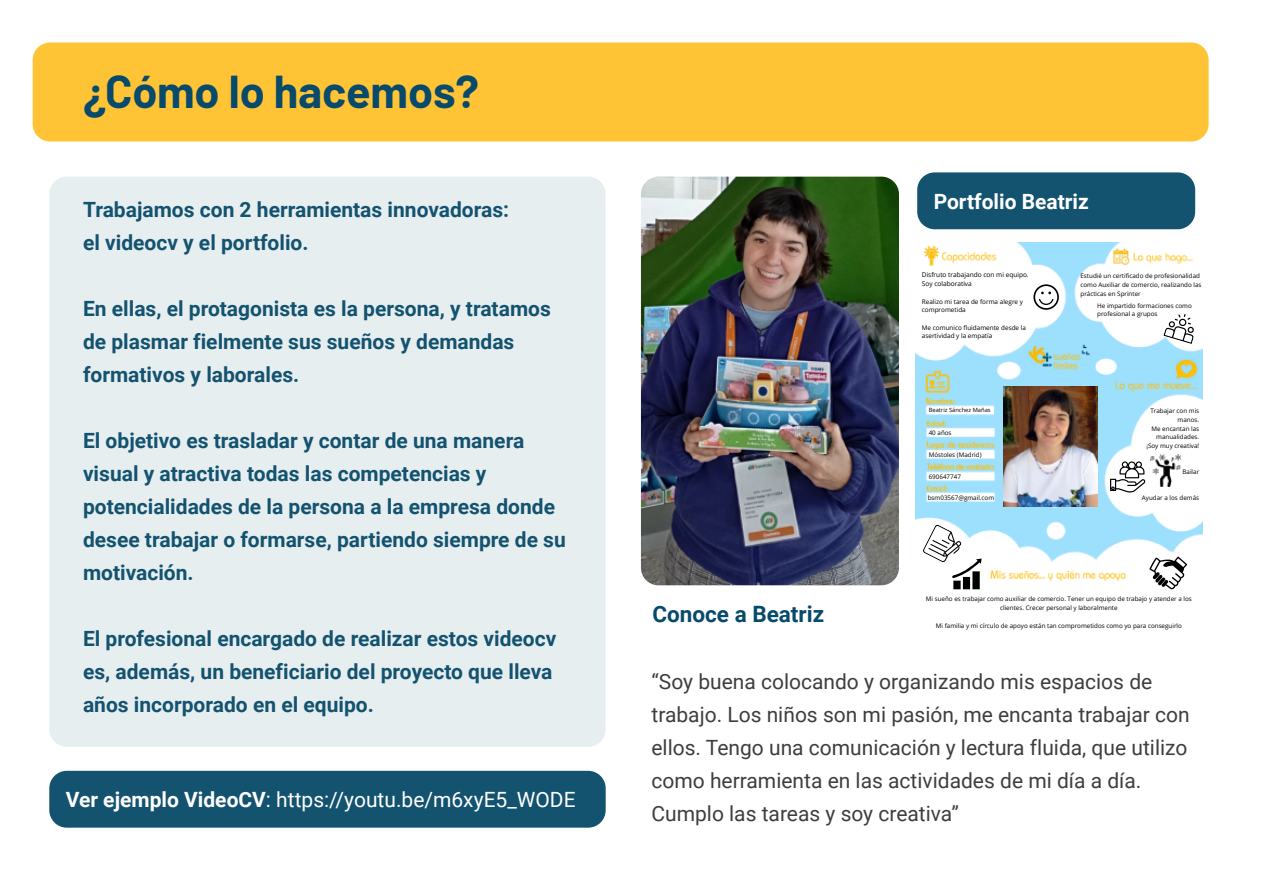
<style>
.page{position:relative;width:1263px;height:893px;background:#fff}
.page>*{position:absolute;margin:0;border:0;box-sizing:border-box;transform-origin:0 0}
.t1{font:700 45px "Barlow";color:#084a6b}
.t2{font:700 22.5px "Roboto";color:#084a6b}
.t3{font:700 21px/33px "Roboto";color:#135370}
.t4{font:21px/33px "Roboto";color:#3e3e3f}
.t5{font:21px "Roboto";color:#fff}
.t6{font:700 21px "Roboto";color:#fff}
.t7{font:6.6px/9px "Open Sans";color:#000}
.t8{font:6.3px/8.7px "Open Sans";color:#000}
.t9{font:5.85px "Open Sans";color:#000}
.s1{font-weight:700}
</style>
<div class="page">
<div style="left:49px;top:177px;width:557px;height:570px;background:#e7eef0;border-radius:17px"></div>
<div style="left:49px;top:771px;width:557px;height:57px;background:#135370;border-radius:17px"></div>
<div style="left:33px;top:42px;width:1175px;height:100px;background:#fec435;border-radius:17px"></div>
<img style="left:915px;top:243px;width:287px;height:347px">
<svg style="left:1033px;top:284px;width:26px;height:26px"></svg>
<svg style="left:1163px;top:314px;width:31px;height:30px"></svg>
<img style="left:1149px;top:455px;width:32px;height:31px">
<svg style="left:1110px;top:461px;width:35px;height:32px"></svg>
<svg style="left:1149px;top:556px;width:38px;height:33px"></svg>
<svg style="left:922px;top:524px;width:59px;height:65px"></svg>
<img style="left:1003px;top:386px;width:94px;height:120px">
<img style="left:641px;top:177px;width:258px;height:408px">
<div style="left:917px;top:172px;width:278px;height:57px;background:#135370;border-radius:17px"></div>
<h1 class="t1" style="left:83px;top:58px;width:397px">¿Cómo lo hacemos?</h1>
<h3 class="t3" style="left:83px;top:192px;width:428px">Trabajamos con 2 herramientas innovadoras: el videocv y el portfolio.</h3>
<h3 class="t3" style="left:83px;top:291px;width:469px">En ellas, el protagonista es la persona, y tratamos de plasmar fielmente sus sueños y demandas formativos y laborales.</h3>
<h3 class="t3" style="left:83px;top:423px;width:484px">El objetivo es trasladar y contar de una manera visual y atractiva todas las competencias y potencialidades de la persona a la empresa donde desee trabajar o formarse, partiendo siempre de su motivación.</h3>
<h3 class="t3" style="left:83px;top:621px;width:475px">El profesional encargado de realizar estos videocv es, además, un beneficiario del proyecto que lleva años incorporado en el equipo.</h3>
<h3 class="t5" style="left:66px;top:785px;width:511px"><span class="s1">Ver ejemplo VideoCV</span>: https://youtu.be/m6xyE5_WODE</h3>
<h3 class="t6" style="left:934px;top:187px;width:157px">Portfolio Beatriz</h3>
<h2 class="t2" style="left:652px;top:599px;width:173px">Conoce a Beatriz</h2>
<p class="t7" style="left:922px;top:270px;width:108px">Disfruto trabajando con mi equipo.<br>Soy colaborativa</p>
<p class="t8" style="left:922px;top:297px;width:103px">Realizo mi tarea de forma alegre y comprometida</p>
<p class="t8" style="left:922px;top:323px;width:106px">Me comunico fluidamente desde la asertividad y la empatía</p>
<p class="t9" style="left:929px;top:406px;width:63px">Beatriz Sánchez Mañas</p>
<p class="t8" style="left:929px;top:428px;width:24px">40 años</p>
<p class="t8" style="left:929px;top:450px;width:54px">Móstoles (Madrid)</p>
<p class="t8" style="left:929px;top:472px;width:34px">690647747</p>
<p class="t8" style="left:928px;top:493px;width:68px">bsm03567@gmail.com</p>
<p class="t8" style="left:1080px;top:271px;width:122px">Estudié un certificado de profesionalidad como Auxiliar de comercio, realizando las prácticas en Sprinter</p>
<p class="t8" style="left:1097px;top:301px;width:96px">He impartido formaciones como profesional a grupos</p>
<p class="t8" style="left:1146px;top:406px;width:54px;text-align:right">Trabajar con mis manos.<br>Me encantan las manualidades. ¡Soy muy creativa!</p>
<p class="t8" style="left:1182px;top:467px;width:18px">Bailar</p>
<p class="t8" style="left:1142px;top:493px;width:59px">Ayudar a los demás</p>
<p class="t8" style="left:926px;top:595px;width:268px;text-align:center">Mi sueño es trabajar como auxiliar de comercio. Tener un equipo de trabajo y atender a los clientes. Crecer personal y laboralmente</p>
<p class="t8" style="left:936px;top:621px;width:248px">Mi familia y mi círculo de apoyo están tan comprometidos como yo para conseguirlo</p>
<p class="t4" style="left:651px;top:664px;width:540px">“Soy buena colocando y organizando mis espacios de trabajo. Los niños son mi pasión, me encanta trabajar con ellos. Tengo una comunicación y lectura fluida, que utilizo como herramienta en las actividades de mi día a día.<br>Cumplo las tareas y soy creativa”</p>
</div>
